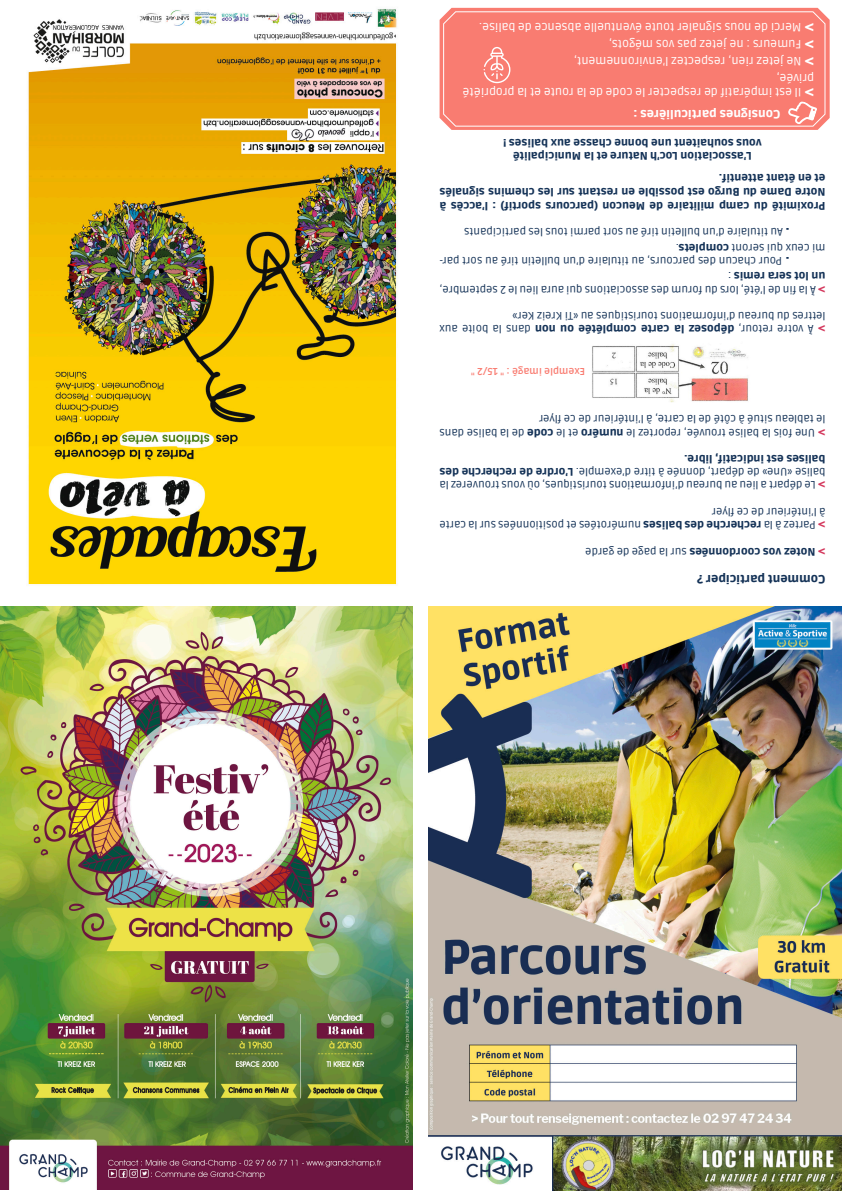
<style>
.page{position:relative;width:842px;height:1191px;background:#fff}
.page>*{position:absolute;margin:0;border:0;box-sizing:border-box;transform-origin:0 0}
.t1{font:900 14px "Ruda";color:#fff}
.t2{font:900 13px "Ruda";color:#143257}
.t3{font:12px "Ruda";color:#fff}
.t4{font:900 12px "Ruda";color:#fff}
.t5{font:900 12px "Ruda";color:#143257}
.t6{font:11px/13.2px "Ruda";color:#143257}
.t7{font:900 11px/13.2px "Ruda";color:#143257}
.t8{font:700 10px "Ruda";color:#f97c71}
.s1{font-weight:900}
.s2{font-weight:900;color:#d4385d}
.s3{color:#d4385d}
.s4{font-weight:400}
</style>
<div class="page">
<img style="left:429px;top:607px;width:413px;height:584px">
<img style="left:0;top:606px;width:412px;height:583px">
<img style="left:28px;top:9px;width:369px;height:576px">
<svg style="left:440px;top:8px;width:390px;height:122px;background:#f9887e"></svg>
<img style="left:592px;top:344px;width:156px;height:59px">
<div style="left:443px;top:11px;width:383px;height:117px;background:#f97c71"></div>
<svg style="left:483px;top:47px;width:27px;height:36px"></svg>
<svg style="left:788px;top:101px;width:29px;height:23px"></svg>
<p class="t3" style="left:801px;top:34px;width:324px;rotate:-180deg">Merci de nous signaler toute éventuelle absence de balise.</p>
<p class="t1" style="left:814px;top:36px;width:11px;rotate:-180deg">&gt;</p>
<p class="t3" style="left:801px;top:51px;width:194px;rotate:-180deg">Fumeurs : ne jetez pas vos mégots,</p>
<p class="t1" style="left:814px;top:53px;width:11px;rotate:-180deg">&gt;</p>
<p class="t3" style="left:801px;top:68px;width:229px;rotate:-180deg">Ne jetez rien, respectez l’environnement,</p>
<p class="t1" style="left:814px;top:70px;width:11px;rotate:-180deg">&gt;</p>
<p class="t3" style="left:814px;top:84px;width:39px;rotate:-180deg">privée,</p>
<p class="t3" style="left:801px;top:99px;width:340px;rotate:-180deg">Il est impératif de respecter le code de la route et la propriété</p>
<p class="t1" style="left:814px;top:101px;width:11px;rotate:-180deg">&gt;</p>
<p class="t4" style="left:780px;top:121px;width:149px;rotate:-180deg">Consignes particulières :</p>
<p class="t7" style="left:762px;top:149px;width:260px;rotate:-180deg">vous souhaitent une bonne chasse aux balises !</p>
<p class="t7" style="left:752px;top:162px;width:240px;rotate:-180deg">L’association Loc’h Nature et la Municipalité</p>
<p class="t7" style="left:825px;top:184px;width:108px;rotate:-180deg">et en étant attentif.</p>
<p class="t7" style="left:825px;top:212px;width:387px;rotate:-180deg">Proximité du camp militaire de Meucon (parcours sportif) : l’accès à<br>Notre Dame du Burgo est possible en restant sur les chemins signalés</p>
<p class="t6" style="left:783px;top:238px;width:320px;rotate:-180deg">Au titulaire d’un bulletin tiré au sort parmi tous les participants</p>
<p class="t2" style="left:789px;top:240px;width:5px;rotate:-180deg">.</p>
<p class="t6" style="left:825px;top:254px;width:151px;rotate:-180deg">mi ceux qui seront <span class="s1">complets</span>.</p>
<p class="t6" style="left:782px;top:267px;width:344px;rotate:-180deg">Pour chacun des parcours, au titulaire d’un bulletin tiré au sort par-</p>
<p class="t2" style="left:789px;top:269px;width:5px;rotate:-180deg">.</p>
<p class="t6" style="left:825px;top:296px;width:387px;rotate:-180deg"><span class="s2">&gt;</span> À la fin de l’été, lors du forum des associations qui aura lieu le 2 septembre, <span class="s1">un lot sera remis</span> :</p>
<p class="t6" style="left:825px;top:335px;width:387px;rotate:-180deg"><span class="s2">&gt;</span> À votre retour, <span class="s1">déposez la carte complétée ou non</span> dans la boite aux lettres du bureau d’informations touristiques au «Ti Kreiz Ker»</p>
<p class="t8" style="left:585px;top:377px;width:115px;rotate:-180deg">Exemple imagé : " 15/2 "</p>
<p class="t6" style="left:825px;top:439px;width:387px;rotate:-180deg"><span class="s2">&gt;</span> Une fois la balise trouvée, reportez le <span class="s1">numéro</span> et le <span class="s1">code</span> de la balise dans le tableau situé à côté de la carte, à l’intérieur de ce flyer</p>
<p class="t6" style="left:825px;top:492px;width:387px;text-align:justify;rotate:-180deg"><span class="s2">&gt;</span> Le départ a lieu au bureau d’informations touristiques, où vous trouverez la balise «Une» de départ, donnée à titre d’exemple. <span class="s1">L’ordre de recherche des balises est indicatif, libre.</span></p>
<p class="t6" style="left:825px;top:531px;width:387px;rotate:-180deg"><span class="s2">&gt;</span> Partez à la <span class="s1">recherche des balises</span> numérotées et positionnées sur la carte à l’intérieur de ce flyer</p>
<p class="t7" style="left:825px;top:557px;width:242px;rotate:-180deg"><span class="s3">&gt;</span> Notez vos coordonnées <span class="s4">sur la page de garde</span></p>
<p class="t5" style="left:825px;top:586px;width:130px;rotate:-180deg">Comment participer ?</p>
</div>
